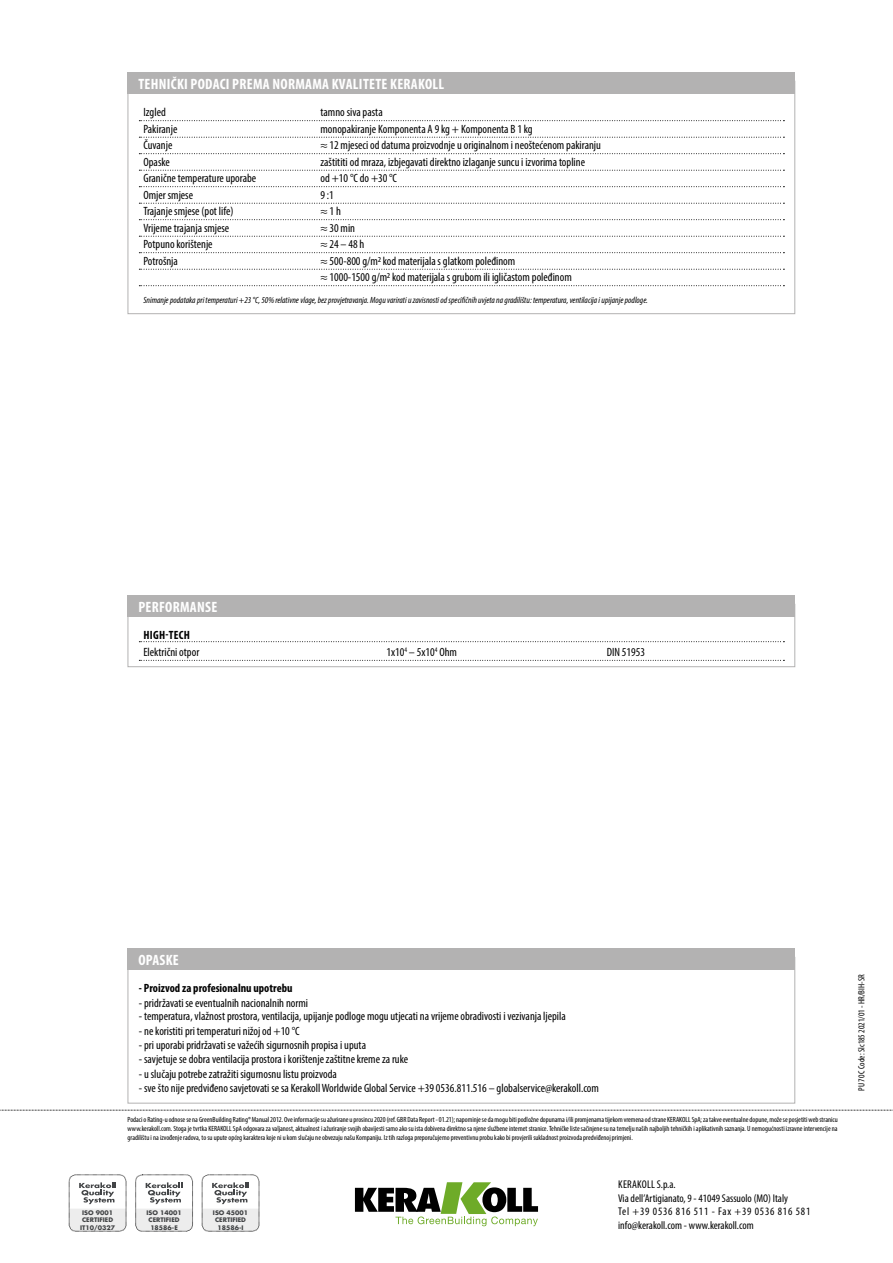
<style>
.page{position:relative;width:893px;height:1263px;background:#fff}
.page>*{position:absolute;margin:0;border:0;box-sizing:border-box;transform-origin:0 0}
.t1{font:700 condensed 15px "Myriad Pro";letter-spacing:.02em;color:#fff}
.t2{font:condensed 12px/16.5px "Myriad Pro";color:#000}
.t3{font:700 condensed 12px "Myriad Pro";color:#000}
.t4{font:700 condensed 12px "Myriad Pro";letter-spacing:.02em;color:#000}
.t5{font:condensed 11.25px/13.5px "Myriad Pro";color:#000}
.t6{font:italic condensed 9px "Myriad Pro";color:#000}
.t7{font:condensed 9px "Myriad Pro";color:#000}
.t8{font:condensed 7.5px/9px "Myriad Pro";color:#000;text-align:justify}
.t9{font:700 6.15px/7.4px "Futura Std";color:#424446;text-align:center}
</style>
<div class="page">
<svg style="left:0;top:1110px;width:893px;height:1px"></svg>
<svg style="left:355px;top:1182px;width:183px;height:44px"></svg>
<div style="left:69px;top:1175px;width:57px;height:56px;border:1px dashed #000;border-radius:7px"></div>
<svg style="left:69px;top:1182px;width:57px;height:49px"></svg>
<div style="left:136px;top:1175px;width:57px;height:56px;border:1px dashed #000;border-radius:7px"></div>
<svg style="left:136px;top:1182px;width:57px;height:49px"></svg>
<div style="left:202px;top:1175px;width:57px;height:56px;border:1px dashed #000;border-radius:7px"></div>
<svg style="left:202px;top:1182px;width:57px;height:49px"></svg>
<svg style="left:139px;top:120px;width:645px;height:1px"></svg>
<svg style="left:139px;top:137px;width:645px;height:1px"></svg>
<svg style="left:139px;top:153px;width:645px;height:1px"></svg>
<svg style="left:139px;top:170px;width:645px;height:1px"></svg>
<svg style="left:139px;top:186px;width:645px;height:1px"></svg>
<svg style="left:139px;top:203px;width:645px;height:1px"></svg>
<svg style="left:139px;top:219px;width:645px;height:1px"></svg>
<svg style="left:139px;top:236px;width:645px;height:1px"></svg>
<svg style="left:139px;top:252px;width:645px;height:1px"></svg>
<svg style="left:139px;top:269px;width:645px;height:1px"></svg>
<svg style="left:139px;top:285px;width:645px;height:1px"></svg>
<div style="left:128px;top:72px;width:667px;height:22px;background:#b3b2b2"></div>
<div style="left:128px;top:948px;width:667px;height:22px;background:#b3b2b2"></div>
<svg style="left:139px;top:641px;width:645px;height:1px"></svg>
<svg style="left:139px;top:660px;width:645px;height:1px"></svg>
<div style="left:128px;top:604px;width:667px;height:63px;border:1px solid #b3b2b2"></div>
<div style="left:128px;top:595px;width:667px;height:22px;background:#b3b2b2"></div>
<p class="t1" style="left:138px;top:74px;width:307px">TEHNIČKI PODACI PREMA NORMAMA KVALITETE KERAKOLL</p>
<p class="t2" style="left:143px;top:104px;width:24px">Izgled</p>
<p class="t2" style="left:320px;top:104px;width:64px">tamno siva pasta</p>
<p class="t2" style="left:143px;top:120px;width:36px">Pakiranje</p>
<p class="t2" style="left:320px;top:120px;width:214px">monopakiranje Komponenta A 9 kg + Komponenta B 1 kg</p>
<p class="t2" style="left:143px;top:137px;width:30px">Čuvanje</p>
<p class="t2" style="left:320px;top:137px;width:282px">≈ 12 mjeseci od datuma proizvodnje u originalnom i neoštećenom pakiranju</p>
<p class="t2" style="left:143px;top:153px;width:28px">Opaske</p>
<p class="t2" style="left:320px;top:153px;width:266px">zaštititi od mraza, izbjegavati direktno izlaganje suncu i izvorima topline</p>
<p class="t2" style="left:143px;top:170px;width:114px">Granične temperature uporabe</p>
<p class="t2" style="left:320px;top:170px;width:78px">od +10 °C do +30 °C</p>
<p class="t2" style="left:143px;top:186px;width:51px">Omjer smjese</p>
<p class="t2" style="left:320px;top:186px;width:15px">9 :1</p>
<p class="t2" style="left:143px;top:203px;width:92px">Trajanje smjese (pot life)</p>
<p class="t2" style="left:320px;top:203px;width:22px">≈ 1 h</p>
<p class="t2" style="left:143px;top:219px;width:87px">Vrijeme trajanja smjese</p>
<p class="t2" style="left:320px;top:219px;width:36px">≈ 30 min</p>
<p class="t2" style="left:143px;top:236px;width:71px">Potpuno korištenje</p>
<p class="t2" style="left:320px;top:236px;width:46px">≈ 24 – 48 h</p>
<p class="t2" style="left:143px;top:252px;width:36px">Potrošnja</p>
<p class="t2" style="left:320px;top:252px;width:253px">≈ 500-800 g/m2 kod materijala s glatkom poleđinom<br>≈ 1000-1500 g/m2 kod materijala s grubom ili igličastom poleđinom</p>
<p class="t6" style="left:143px;top:294px;width:506px">Snimanje podataka pri temperaturi +23 °C, 50% relativne vlage, bez provjetravanja. Mogu varirati u zavisnosti od specifičnih uvjeta na gradilištu: temperatura, ventilacija i upijanje podloge.</p>
<p class="t1" style="left:138px;top:597px;width:80px">PERFORMANSE</p>
<p class="t4" style="left:144px;top:628px;width:48px">HIGH-TECH</p>
<p class="t2" style="left:143px;top:643px;width:57px">Električni otpor</p>
<p class="t2" style="left:386px;top:643px;width:72px">1x10<sup>4</sup> – 5x10<sup>4</sup> Ohm</p>
<p class="t2" style="left:607px;top:643px;width:40px">DIN 51953</p>
<p class="t1" style="left:138px;top:950px;width:42px">OPASKE</p>
<p class="t3" style="left:139px;top:981px;width:155px">- Proizvod za profesionalnu upotrebu</p>
<p class="t2" style="left:139px;top:994px;width:171px">- pridržavati se eventualnih nacionalnih normi</p>
<p class="t2" style="left:139px;top:1008px;width:428px">- temperatura, vlažnost prostora, ventilacija, upijanje podloge mogu utjecati na vrijeme obradivosti i vezivanja ljepila</p>
<p class="t2" style="left:139px;top:1022px;width:162px">- ne koristiti pri temperaturi nižoj od +10 °C</p>
<p class="t2" style="left:139px;top:1036px;width:229px">- pri uporabi pridržavati se važećih sigurnosnih propisa i uputa</p>
<p class="t2" style="left:139px;top:1051px;width:271px">- savjetuje se dobra ventilacija prostora i korištenje zaštitne kreme za ruke</p>
<p class="t2" style="left:139px;top:1065px;width:199px">- u slučaju potrebe zatražiti sigurnosnu listu proizvoda</p>
<p class="t2" style="left:139px;top:1080px;width:461px">- sve što nije predviđeno savjetovati se sa Kerakoll Worldwide Global Service +39 0536.811.516 – globalservice@kerakoll.com</p>
<p class="t8" style="left:128px;top:1115px;width:712px">Podaci o Rating-u odnose se na GreenBuilding Rating® Manual 2012. Ove informacije su ažurirane u prosincu 2020 (ref. GBR Data Report - 01.21); napominje se da mogu biti podložne dopunama i/ili promjenama tijekom vremena od strane KERAKOLL SpA; za takve eventualne dopune, može se posjetiti web stranicu www.kerakoll.com. Stoga je tvrtka KERAKOLL SpA odgovara za valjanost, aktualnost i ažuriranje svojih obavijesti samo ako su ista dobivena direktno sa njene službene internet stranice. Tehničke liste sačinjene su na temelju naših najboljih tehničkih i aplikativnih saznanja. U nemogućnosti izravne intervencije na gradilištu i na izvođenje radova, to su upute općeg karaktera koje ni u kom slučaju ne obvezuju našu Kompaniju. Iz tih razloga preporučujemo preventivnu probu kako bi provjerili sukladnost proizvoda predviđenoj primjeni.</p>
<p class="t9" style="left:80px;top:1209px;width:36px">ISO 9001<br>CERTIFIED<br>IT10/0327</p>
<p class="t9" style="left:146px;top:1209px;width:37px">ISO 14001<br>CERTIFIED<br>18586-E</p>
<p class="t9" style="left:213px;top:1209px;width:37px">ISO 45001<br>CERTIFIED<br>18586-I</p>
<p class="t5" style="left:618px;top:1178px;width:194px">KERAKOLL S.p.a.<br>Via dell’Artigianato, 9 - 41049 Sassuolo (MO) Italy<br>Tel +39 0536 816 511 - Fax +39 0536 816 581 info@kerakoll.com - www.kerakoll.com</p>
<p class="t7" style="left:856px;top:1091px;width:118px;rotate:-90deg">PU 70 C Code: Slc185 2021/01 - HR/BIH-SR</p>
</div>
